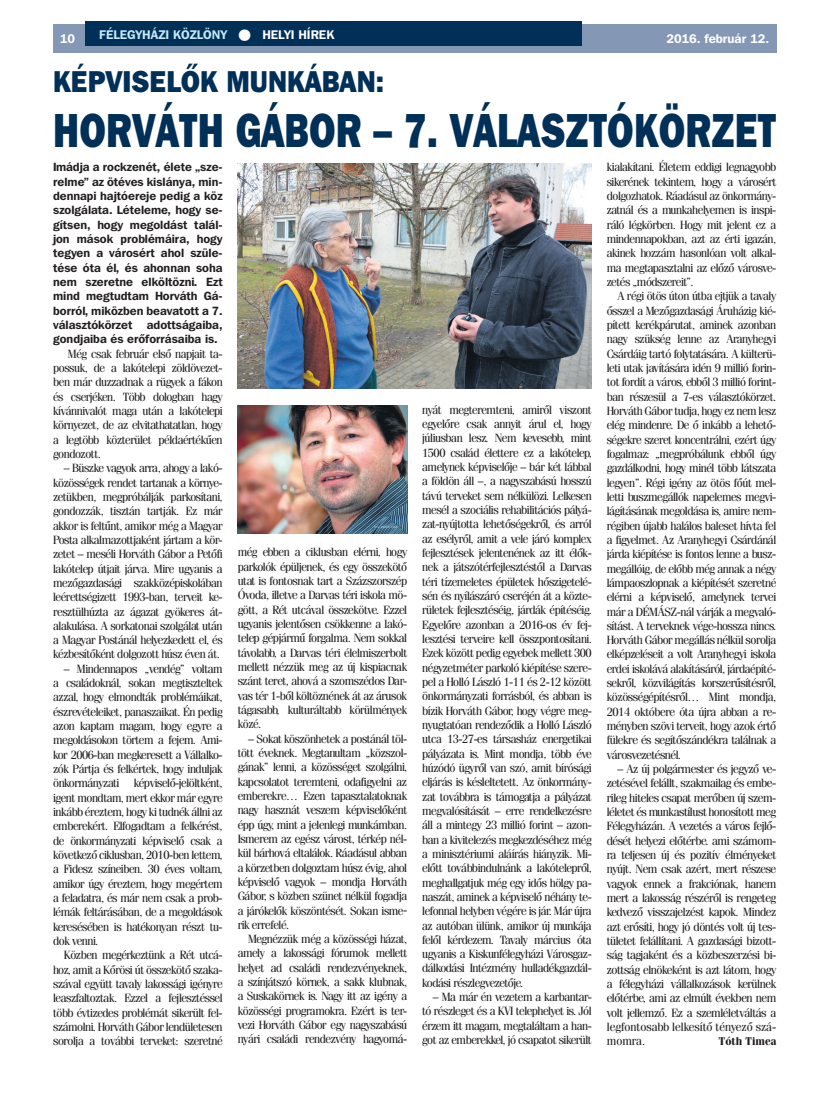
<style>
.page{position:relative;width:833px;height:1099px;background:#fff}
.page>*{position:absolute;margin:0;border:0;box-sizing:border-box;transform-origin:0 0}
.t1{font:47.5px "Franklin Gothic Hv PFL";letter-spacing:.005em;color:#002f57;scale:.78 1}
.t2{font:30px "Franklin Gothic Hv PFL";color:#002f57;scale:.9 1}
.t3{font:700 12.5px "Franklin Gothic PFL";color:#c6eafa}
.t4{font:700 12.5px "Franklin Gothic PFL";color:#fff}
.t5{font:11.88px/14.4px "Fenice PFL";letter-spacing:-.035em;color:#231f20;text-align:justify}
.t6{font:700 11.88px/14.4px "Franklin Gothic PFL";color:#231f20;text-align:justify}
.t7{font:700 11.25px "Fenice PFL";color:#231f20}
.s1{color:#fff}
</style>
<div class="page">
<div style="left:53px;top:25px;width:723px;height:28px;background:#8498b6"></div>
<div style="left:85px;top:21px;width:496px;height:25px;background:#002f57"></div>
<img style="left:237px;top:163px;width:355px;height:226px">
<img style="left:238px;top:406px;width:169px;height:127px">
<p class="t3" style="left:99px;top:26px;width:236px">FÉLEGYHÁZI KÖZLÖNY <span class="s1">● HELYI HÍREK</span></p>
<p class="t4" style="left:666px;top:31px;width:104px">2016. február 12.</p>
<p class="t4" style="left:60px;top:31px;width:17px">10</p>
<h2 class="t2" style="left:53px;top:62px;width:369px">KÉPVISELŐK MUNKÁBAN:</h2>
<h1 class="t1" style="left:53px;top:100px;width:928px">HORVÁTH GÁBOR – 7. VÁLASZTÓKÖRZET</h1>
<p class="t6" style="left:53px;top:160px;width:171px">Imádja a rockzenét, élete „sze&shy;relme” az ötéves kislánya, min&shy;dennapi hajtóereje pedig a köz szolgálata. Lételeme, hogy se&shy;gítsen, hogy megoldást talál&shy;jon mások problémáira, hogy tegyen a városért ahol szüle&shy;tése óta él, és ahonnan soha nem szeretne elköltözni. Ezt mind megtudtam Horváth Gá&shy;borról, miközben beavatott a 7. választókörzet adottságaiba, gondjaiba és erőforrásaiba is.</p>
<p class="t5" style="left:53px;top:346px;width:171px;text-indent:15px">Még csak február első napjait ta&shy;possuk, de a lakótelepi zöldövezet&shy;ben már duzzadnak a rügyek a fákon és cserjéken. Több dologban hagy kívánnivalót maga után a lakótelepi környezet, de az elvitathatatlan, hogy a legtöbb közterület példaértékűen gondozott.</p>
<p class="t5" style="left:53px;top:460px;width:171px;text-indent:11px">– Büszke vagyok arra, ahogy a lakó&shy;közösségek rendet tartanak a környe&shy;zetükben, megpróbálják parkosítani, gondozzák, tisztán tartják. Ez már akkor is feltűnt, amikor még a Magyar Posta alkalmazottjaként jártam a kör&shy;zetet – meséli Horváth Gábor a Petőfi lakótelep útjait járva. Mire ugyanis a mezőgazdasági szakközépiskolában leérettségizett 1993-ban, terveit ke&shy;resztülhúzta az ágazat gyökeres át&shy;alakulása. A sorkatonai szolgálat után a Magyar Postánál helyezkedett el, és kézbesítőként dolgozott húsz éven át.</p>
<p class="t5" style="left:53px;top:661px;width:171px;text-indent:11px">– Mindennapos „vendég” voltam a családoknál, sokan megtiszteltek azzal, hogy elmondták problémáikat, észrevételeiket, panaszaikat. Én pedig azon kaptam magam, hogy egyre a megoldásokon törtem a fejem. Ami&shy;kor 2006-ban megkeresett a Vállalko&shy;zók Pártja és felkértek, hogy induljak önkormányzati képviselő-jelöltként, igent mondtam, mert ekkor már egyre inkább éreztem, hogy ki tudnék állni az emberekért. Elfogadtam a felkérést, de önkormányzati képviselő csak a következő ciklusban, 2010-ben lettem, a Fidesz színeiben. 30 éves voltam, amikor úgy éreztem, hogy megértem a feladatra, és már nem csak a prob&shy;lémák feltárásában, de a megoldások keresésében is hatékonyan részt tu&shy;dok venni.</p>
<p class="t5" style="left:53px;top:947px;width:171px;text-indent:11px">Közben megérkeztünk a Rét utcá&shy;hoz, amit a Kőrösi út összekötő szaka&shy;szával együtt tavaly lakossági igényre leaszfaltoztak. Ezzel a fejlesztéssel több évtizedes problémát sikerült fel&shy;számolni. Horváth Gábor lendületesen sorolja a további terveket: szeretné</p>
<p class="t5" style="left:607px;top:160px;width:171px">kialakítani. Életem eddigi legnagyobb sikerének tekintem, hogy a városért dolgozhatok. Ráadásul az önkormány&shy;zatnál és a munkahelyemen is inspi&shy;ráló légkörben. Hogy mit jelent ez a mindennapokban, azt az érti igazán, akinek hozzám hasonlóan volt alkal&shy;ma megtapasztalni az előző városve&shy;zetés „módszereit”.</p>
<p class="t5" style="left:607px;top:289px;width:171px;text-indent:11px">A régi ötös úton útba ejtjük a tavaly ősszel a Mezőgazdasági Áruházig kié&shy;pített kerékpárutat, aminek azonban nagy szükség lenne az Aranyhegyi Csárdáig tartó folytatására. A külterü&shy;leti utak javítására idén 9 millió forin&shy;tot fordít a város, ebből 3 millió forint&shy;ban részesül a 7-es választókörzet.<br>Horváth Gábor tudja, hogy ez nem lesz elég mindenre. De ő inkább a lehető&shy;ségekre szeret koncentrálni, ezért úgy fogalmaz: „megpróbálunk ebből úgy gazdálkodni, hogy minél több látszata legyen”. Régi igény az ötös főút mel&shy;letti buszmegállók napelemes megvi&shy;lágításának megoldása is, amire nem&shy;régiben újabb halálos baleset hívta fel a figyelmet. Az Aranyhegyi Csárdánál járda kiépítése is fontos lenne a busz&shy;megállóig, de előbb még annak a négy lámpaoszlopnak a kiépítését szeretné elérni a képviselő, amelynek tervei már a DÉMÁSZ-nál várják a megvaló&shy;sítást. A terveknek vége-hossza nincs.<br>Horváth Gábor megállás nélkül sorolja elképzeléseit a volt Aranyhegyi iskola erdei iskolává alakításáról, járdaépíté&shy;sekről, közvilágítás korszerűsítésről, közösségépítésről… Mint mondja, 2014 októbere óta újra abban a re&shy;ményben szövi terveit, hogy azok értő fülekre és segítőszándékra találnak a városvezetésnél.</p>
<p class="t5" style="left:607px;top:761px;width:171px;text-indent:11px">– Az új polgármester és jegyző ve&shy;zetésével felállt, szakmailag és embe&shy;rileg hiteles csapat merőben új szem&shy;léletet és munkastílust honosított meg Félegyházán. A vezetés a város fejlő&shy;dését helyezi előtérbe. ami számom&shy;ra teljesen új és pozitív élményeket nyújt. Nem csak azért, mert részese vagyok ennek a frakciónak, hanem mert a lakosság részéről is rengeteg kedvező visszajelzést kapok. Mindez azt erősíti, hogy jó döntés volt új tes&shy;tületet felállítani. A gazdasági bizott&shy;ság tagjaként és a közbeszerzési bi&shy;zottság elnökeként is azt látom, hogy a félegyházi vállalkozások kerülnek előtérbe, ami az elmúlt években nem volt jellemző. Ez a szemléletváltás a legfontosabb lelkesítő tényező szá&shy;momra.</p>
<p class="t5" style="left:422px;top:402px;width:171px">nyát megteremteni, amiről viszont egyelőre csak annyit árul el, hogy júliusban lesz. Nem kevesebb, mint 1500 család élettere ez a lakótelep, amelynek képviselője – bár két lábbal a földön áll –, a nagyszabású hosszú távú terveket sem nélkülözi. Lelkesen mesél a szociális rehabilitációs pályá&shy;zat-nyújtotta lehetőségekről, és arról az esélyről, amit a vele járó komplex fejlesztések jelentenének az itt élők&shy;nek a játszótérfejlesztéstől a Darvas téri tízemeletes épületek hőszigetelé&shy;sén és nyílászáró cseréjén át a közte&shy;rületek fejlesztéséig, járdák építéséig.<br>Egyelőre azonban a 2016-os év fej&shy;lesztési terveire kell összpontosítani.<br>Ezek között pedig egyebek mellett 300 négyzetméter parkoló kiépítése szere&shy;pel a Holló László 1-11 és 2-12 között önkormányzati forrásból, és abban is bízik Horváth Gábor, hogy végre meg&shy;nyugtatóan rendeződik a Holló László utca 13-27-es társasház energetikai pályázata is. Mint mondja, több éve húzódó ügyről van szó, amit bírósági eljárás is késleltetett. Az önkormány&shy;zat továbbra is támogatja a pályázat megvalósítását – erre rendelkezésre áll a mintegy 23 millió forint – azon&shy;ban a kivitelezés megkezdéséhez még a minisztériumi aláírás hiányzik. Mi&shy;előtt továbbindulnánk a lakótelepről, meghallgatjuk még egy idős hölgy pa&shy;naszát, aminek a képviselő néhány te&shy;lefonnal helyben végére is jár. Már újra az autóban ülünk, amikor új munkája felől kérdezem. Tavaly március óta ugyanis a Kiskunfélegyházi Városgaz&shy;dálkodási Intézmény hulladékgazdál&shy;kodási részlegvezetője.</p>
<p class="t5" style="left:422px;top:989px;width:171px;text-indent:11px">– Ma már én vezetem a karbantar&shy;tó részleget és a KVI telephelyet is. Jól érzem itt magam, megtaláltam a han&shy;got az emberekkel, jó csapatot sikerült</p>
<p class="t5" style="left:238px;top:545px;width:171px">még ebben a ciklusban elérni, hogy parkolók épüljenek, és egy összekötő utat is fontosnak tart a Százszorszép Óvoda, illetve a Darvas téri iskola mö&shy;gött, a Rét utcával összekötve. Ezzel ugyanis jelentősen csökkenne a lakó&shy;telep gépjármű forgalma. Nem sokkal távolabb, a Darvas téri élelmiszerbolt mellett nézzük meg az új kispiacnak szánt teret, ahová a szomszédos Dar&shy;vas tér 1-ből költöznének át az árusok tágasabb, kulturáltabb körülmények közé.</p>
<p class="t5" style="left:238px;top:731px;width:171px;text-indent:11px">– Sokat köszönhetek a postánál töl&shy;tött éveknek. Megtanultam „közszol&shy;gának” lenni, a közösséget szolgálni, kapcsolatot teremteni, odafigyelni az emberekre… Ezen tapasztalatoknak nagy hasznát veszem képviselőként épp úgy, mint a jelenlegi munkámban.<br>Ismerem az egész várost, térkép nél&shy;kül bárhová eltalálok. Ráadásul abban a körzetben dolgoztam húsz évig, ahol képviselő vagyok – mondja Horváth Gábor, s közben szünet nélkül fogadja a járókelők köszöntését. Sokan isme&shy;rik errefelé.</p>
<p class="t5" style="left:238px;top:931px;width:171px;text-indent:11px">Megnézzük még a közösségi házat, amely a lakossági fórumok mellett helyet ad családi rendezvényeknek, a színjátszó körnek, a sakk klubnak, a Suskakörnek is. Nagy itt az igény a közösségi programokra. Ezért is ter&shy;vezi Horváth Gábor egy nagyszabású nyári családi rendezvény hagyomá-</p>
<p class="t7" style="left:719px;top:1034px;width:59px">Tóth Timea</p>
</div>
